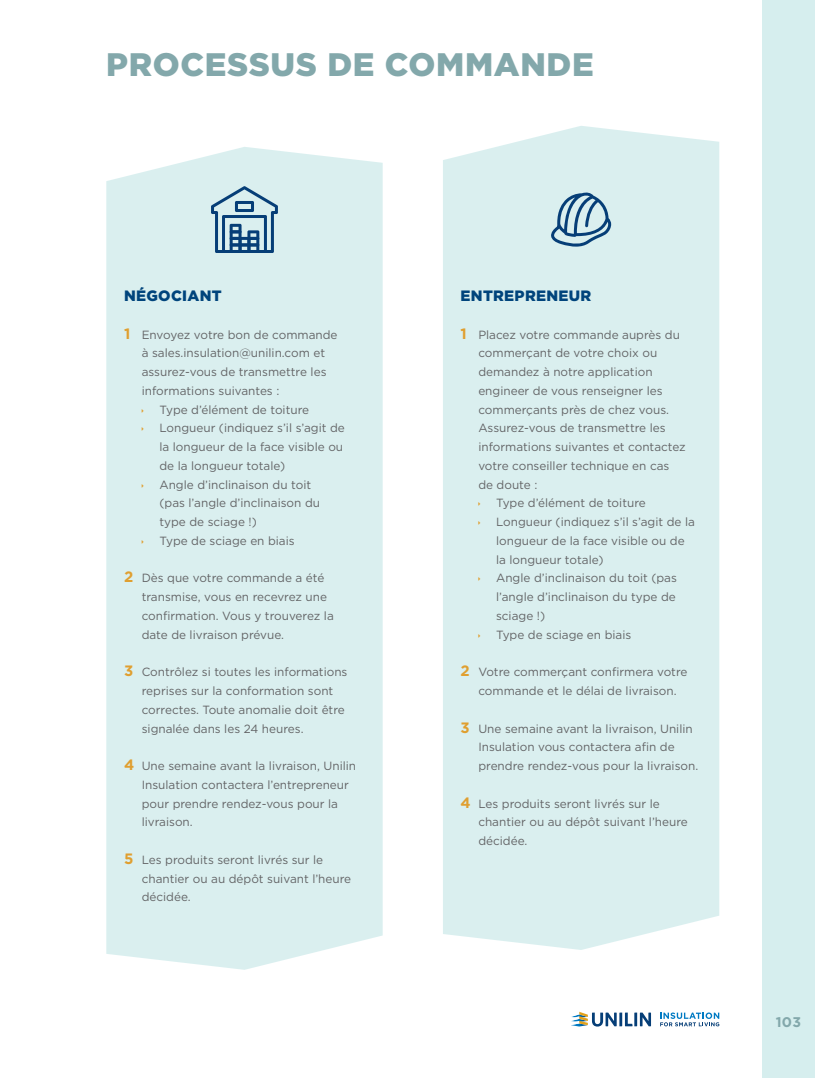
<style>
.page{position:relative;width:815px;height:1078px;background:#fff}
.page>*{position:absolute;margin:0;border:0;box-sizing:border-box;transform-origin:0 0}
.t1{font:900 32.5px "Gotham";letter-spacing:.02em;color:#83a8ab}
.t2{font:900 15px "Gotham";letter-spacing:.02em;color:#00447c}
.t3{font:700 14px "Gotham";color:#83a8ab}
.t4{font:11.88px/18.8px "Gotham";color:#636466}
.s1{font-weight:700;font-size:15px;color:#e09f30}
</style>
<div class="page">
<div style="left:106px;top:147px;width:277px;height:822px;background:#daefef"></div>
<div style="left:443px;top:126px;width:276px;height:823px;background:#daefef"></div>
<svg style="left:551px;top:192px;width:60px;height:54px;background:#98b8ca"></svg>
<svg style="left:211px;top:186px;width:67px;height:67px;background:#8eafc3"></svg>
<div style="left:762px;top:0;width:53px;height:1077px;background:#d6eeee"></div>
<svg style="left:571px;top:1011px;width:80px;height:15px"></svg>
<svg style="left:660px;top:1012px;width:59px;height:14px"></svg>
<h1 class="t1" style="left:106px;top:45px;width:489px">PROCESSUS DE COMMANDE</h1>
<p class="t2" style="left:124px;top:287px;width:99px">NÉGOCIANT</p>
<p class="t4" style="left:124px;top:324px;width:215px"><span class="s1">1</span> Envoyez votre bon de commande</p>
<p class="t4" style="left:142px;top:343px;width:185px">à sales.insulation@unilin.com et</p>
<p class="t4" style="left:142px;top:362px;width:186px">assurez-vous de transmettre les</p>
<p class="t4" style="left:142px;top:381px;width:139px">informations suivantes :</p>
<p class="t4" style="left:159px;top:399px;width:151px">Type d’élément de toiture</p>
<p class="t4" style="left:159px;top:418px;width:187px">Longueur (indiquez s’il s’agit de</p>
<p class="t4" style="left:159px;top:437px;width:185px">la longueur de la face visible ou</p>
<p class="t4" style="left:159px;top:456px;width:127px">de la longueur totale)</p>
<p class="t4" style="left:159px;top:474px;width:153px">Angle d’inclinaison du toit</p>
<p class="t4" style="left:159px;top:493px;width:162px">(pas l’angle d’inclinaison du</p>
<p class="t4" style="left:159px;top:512px;width:99px">type de sciage !)</p>
<p class="t4" style="left:159px;top:531px;width:137px">Type de sciage en biais</p>
<p class="t4" style="left:142px;top:568px;width:194px;text-indent:-18px"><span class="s1">2</span> Dès que votre commande a été transmise, vous en recevrez une confirmation. Vous y trouverez la date de livraison prévue.</p>
<p class="t4" style="left:142px;top:662px;width:207px;text-indent:-18px"><span class="s1">3</span> Contrôlez si toutes les informations reprises sur la conformation sont correctes. Toute anomalie doit être signalée dans les 24 heures.</p>
<p class="t4" style="left:142px;top:756px;width:216px;text-indent:-18px"><span class="s1">4</span> Une semaine avant la livraison, Unilin<br>Insulation contactera l’entrepreneur pour prendre rendez-vous pour la livraison.</p>
<p class="t4" style="left:142px;top:849px;width:211px;text-indent:-18px"><span class="s1">5</span> Les produits seront livrés sur le chantier ou au dépôt suivant l’heure décidée.</p>
<p class="t2" style="left:461px;top:287px;width:132px">ENTREPRENEUR</p>
<p class="t4" style="left:461px;top:324px;width:221px"><span class="s1">1</span> Placez votre commande auprès du</p>
<p class="t4" style="left:478px;top:343px;width:180px">commerçant de votre choix ou</p>
<p class="t4" style="left:478px;top:362px;width:176px">demandez à notre application</p>
<p class="t4" style="left:478px;top:381px;width:186px">engineer de vous renseigner les</p>
<p class="t4" style="left:478px;top:399px;width:192px">commerçants près de chez vous.</p>
<p class="t4" style="left:478px;top:418px;width:189px">Assurez-vous de transmettre les</p>
<p class="t4" style="left:478px;top:437px;width:209px">informations suivantes et contactez</p>
<p class="t4" style="left:478px;top:456px;width:193px">votre conseiller technique en cas</p>
<p class="t4" style="left:478px;top:474px;width:60px">de doute :</p>
<p class="t4" style="left:496px;top:493px;width:151px">Type d’élément de toiture</p>
<p class="t4" style="left:496px;top:512px;width:200px">Longueur (indiquez s’il s’agit de la</p>
<p class="t4" style="left:496px;top:531px;width:190px">longueur de la face visible ou de</p>
<p class="t4" style="left:496px;top:549px;width:109px">la longueur totale)</p>
<p class="t4" style="left:496px;top:568px;width:182px">Angle d’inclinaison du toit (pas</p>
<p class="t4" style="left:496px;top:587px;width:181px">l’angle d’inclinaison du type de</p>
<p class="t4" style="left:496px;top:606px;width:51px">sciage !)</p>
<p class="t4" style="left:496px;top:624px;width:137px">Type de sciage en biais</p>
<p class="t4" style="left:461px;top:662px;width:228px;text-align:center"><span class="s1">2</span> Votre commerçant confirmera votre commande et le délai de livraison.</p>
<p class="t4" style="left:478px;top:718px;width:221px;text-indent:-18px"><span class="s1">3</span> Une semaine avant la livraison, Unilin<br>Insulation vous contactera afin de prendre rendez-vous pour la livraison.</p>
<p class="t4" style="left:478px;top:793px;width:211px;text-indent:-18px"><span class="s1">4</span> Les produits seront livrés sur le chantier ou au dépôt suivant l’heure décidée.</p>
<p class="t3" style="left:776px;top:1012px;width:27px">103</p>
</div>
